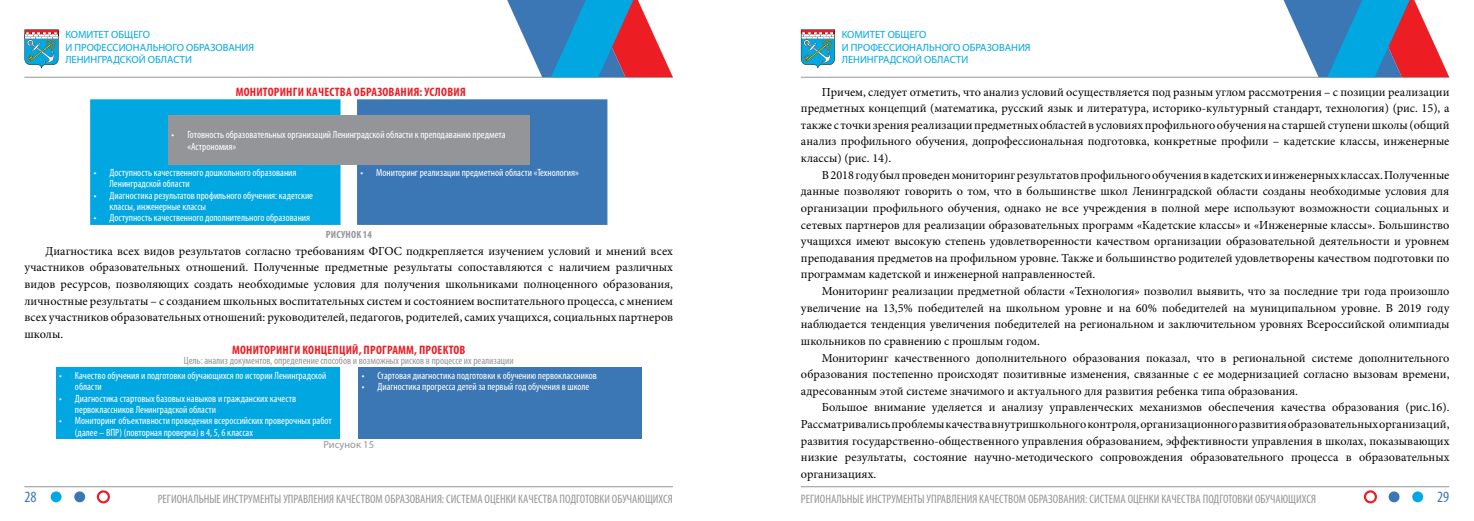
<style>
.page{position:relative;width:1474px;height:521px;background:#fff}
.page>*{position:absolute;margin:0;border:0;box-sizing:border-box;transform-origin:0 0}
.t1{font:condensed 15.75px "Myriad Pro";color:#3a77b4}
.t2{font:12.25px/16.6px "Minion Pro";color:#000;text-align:justify}
.t3{font:condensed 12.25px "Myriad Pro";color:#939598}
.t4{font:700 condensed 12.25px "Myriad Pro";letter-spacing:.02em;color:#ed1d24}
.t5{font:condensed 10.5px/11.4px "Myriad Pro";color:#fff}
.t6{font:10.5px/12.6px "Myriad Pro";color:#00a7e1}
.t7{font:condensed 10.5px "Myriad Pro";color:#939598}
.t8{font:700 condensed 10.5px "Myriad Pro";letter-spacing:.02em;color:#939598}
.t9{font:10.5px "Myriad Pro";color:#939598}
</style>
<div class="page">
<hr style="left:801px;top:77px;width:648px;height:1px;background:#939598">
<hr style="left:25px;top:77px;width:648px;height:1px;background:#939598">
<hr style="left:801px;top:486px;width:648px;height:1px;background:#939598">
<hr style="left:25px;top:486px;width:648px;height:1px;background:#939598">
<svg style="left:1281px;top:0;width:168px;height:77px"></svg>
<svg style="left:505px;top:0;width:168px;height:77px"></svg>
<div style="left:1412px;top:491px;width:11px;height:11px;background:#00a7e1;border-radius:50%"></div>
<div style="left:51px;top:491px;width:11px;height:11px;background:#00a7e1;border-radius:50%"></div>
<div style="left:1388px;top:491px;width:11px;height:11px;background:#3a77b4;border-radius:50%"></div>
<div style="left:74px;top:491px;width:11px;height:11px;background:#3a77b4;border-radius:50%"></div>
<div style="left:1363px;top:490px;width:13px;height:13px;border:2px solid #ed1d24;border-radius:50%"></div>
<div style="left:97px;top:490px;width:13px;height:13px;border:2px solid #ed1d24;border-radius:50%"></div>
<svg style="left:801px;top:29px;width:34px;height:39px"></svg>
<svg style="left:25px;top:29px;width:33px;height:39px"></svg>
<div style="left:90px;top:99px;width:250px;height:126px;background:#00a7e1"></div>
<div style="left:357px;top:99px;width:250px;height:126px;background:#3a77b4"></div>
<div style="left:168px;top:116px;width:361px;height:48px;background:#939598"></div>
<div style="left:56px;top:368px;width:283px;height:71px;background:#00a7e1"></div>
<div style="left:358px;top:368px;width:284px;height:71px;background:#3a77b4"></div>
<p class="t6" style="left:65px;top:28px;width:190px">КОМИТЕТ ОБЩЕГО<br>И ПРОФЕССИОНАЛЬНОГО ОБРАЗОВАНИЯ<br>ЛЕНИНГРАДСКОЙ ОБЛАСТИ</p>
<p class="t4" style="left:236px;top:84px;width:231px">МОНИТОРИНГИ КАЧЕСТВА ОБРАЗОВАНИЯ: УСЛОВИЯ</p>
<p class="t5" style="left:187px;top:129px;width:320px;text-indent:-16px">• Готовность образовательных организаций Ленинградской области к преподаванию предмета «Астрономия»</p>
<p class="t5" style="left:109px;top:167px;width:189px;text-indent:-16px">• Доступность качественного дошкольного образования<br>Ленинградской области</p>
<p class="t5" style="left:109px;top:189px;width:205px;text-indent:-16px">• Диагностика результатов профильного обучения: кадетские классы, инженерные классы</p>
<p class="t5" style="left:94px;top:212px;width:218px">• Доступность качественного дополнительного образования</p>
<p class="t5" style="left:360px;top:167px;width:220px">• Мониторинг реализации предметной области «Технология»</p>
<p class="t8" style="left:326px;top:228px;width:48px">РИСУНОК 14</p>
<p class="t2" style="left:25px;top:242px;width:650px;text-indent:21px">Диагностика всех видов результатов согласно требованиям ФГОС подкрепляется изучением условий и мнений всех участников образовательных отношений. Полученные предметные результаты сопоставляются с наличием различных видов ресурсов, позволяющих создать необходимые условия для получения школьниками полноценного образования, личностные результаты – с созданием школьных воспитательных систем и состоянием воспитательного процесса, с мнением всех участников образовательных отношений: руководителей, педагогов, родителей, самих учащихся, социальных партнеров школы.</p>
<p class="t4" style="left:232px;top:343px;width:235px">МОНИТОРИНГИ КОНЦЕПЦИЙ, ПРОГРАММ, ПРОЕКТОВ</p>
<p class="t7" style="left:184px;top:354px;width:331px">Цель: анализ документов, определение способов и возможных рисков в процессе их реализации</p>
<p class="t5" style="left:75px;top:370px;width:253px;text-indent:-16px">• Качество обучения и подготовки обучающихся по истории Ленинградской области</p>
<p class="t5" style="left:75px;top:392px;width:223px;text-indent:-16px">• Диагностика стартовых базовых навыков и гражданских качеств первоклассников Ленинградской области</p>
<p class="t5" style="left:75px;top:415px;width:258px;text-indent:-16px">• Мониторинг объективности проведения всероссийских проверочных работ (далее – ВПР) (повторная проверка) в 4, 5, 6 классах</p>
<p class="t5" style="left:362px;top:370px;width:237px">• Стартовая диагностика подготовки к обучению первоклассников</p>
<p class="t5" style="left:362px;top:381px;width:229px">• Диагностика прогресса детей за первый год обучения в школе</p>
<p class="t9" style="left:323px;top:438px;width:52px">Рисунок 15</p>
<p class="t6" style="left:841px;top:28px;width:190px">КОМИТЕТ ОБЩЕГО<br>И ПРОФЕССИОНАЛЬНОГО ОБРАЗОВАНИЯ<br>ЛЕНИНГРАДСКОЙ ОБЛАСТИ</p>
<p class="t2" style="left:801px;top:83px;width:650px;text-indent:21px">Причем, следует отметить, что анализ условий осуществляется под разным углом рассмотрения – с позиции реализации предметных концепций (математика, русский язык и литература, историко-культурный стандарт, технология) (рис. 15), а также с точки зрения реализации предметных областей в условиях профильного обучения на старшей ступени школы (общий анализ профильного обучения, допрофессиональная подготовка, конкретные профили – кадетские классы, инженерные классы) (рис. 14).</p>
<p class="t2" style="left:801px;top:166px;width:650px;text-indent:21px">В 2018 году был проведен мониторинг результатов профильного обучения в кадетских и инженерных классах. Полученные данные позволяют говорить о том, что в большинстве школ Ленинградской области созданы необходимые условия для организации профильного обучения, однако не все учреждения в полной мере используют возможности социальных и сетевых партнеров для реализации образовательных программ «Кадетские классы» и «Инженерные классы». Большинство учащихся имеют высокую степень удовлетворенности качеством организации образовательной деятельности и уровнем преподавания предметов на профильном уровне. Также и большинство родителей удовлетворены качеством подготовки по программам кадетской и инженерной направленностей.</p>
<p class="t2" style="left:801px;top:283px;width:650px;text-indent:21px">Мониторинг реализации предметной области «Технология» позволил выявить, что за последние три года произошло увеличение на 13,5% победителей на школьном уровне и на 60% победителей на муниципальном уровне. В 2019 году наблюдается тенденция увеличения победителей на региональном и заключительном уровнях Всероссийской олимпиады школьников по сравнению с прошлым годом.</p>
<p class="t2" style="left:801px;top:349px;width:650px;text-indent:21px">Мониторинг качественного дополнительного образования показал, что в региональной системе дополнительного образования постепенно происходят позитивные изменения, связанные с ее модернизацией согласно вызовам времени, адресованным этой системе значимого и актуального для развития ребенка типа образования.</p>
<p class="t2" style="left:801px;top:399px;width:650px;text-indent:21px">Большое внимание уделяется и анализу управленческих механизмов обеспечения качества образования (рис.16).<br>Рассматривались проблемы качества внутришкольного контроля, организационного развития образовательных организаций, развития государственно-общественного управления образованием, эффективности управления в школах, показывающих низкие результаты, состояние научно-методического сопровождения образовательного процесса в образовательных организациях.</p>
<p class="t1" style="left:24px;top:487px;width:14px">28</p>
<p class="t1" style="left:1437px;top:487px;width:14px">29</p>
<p class="t3" style="left:158px;top:491px;width:516px">РЕГИОНАЛЬНЫЕ ИНСТРУМЕНТЫ УПРАВЛЕНИЯ КАЧЕСТВОМ ОБРАЗОВАНИЯ: СИСТЕМА ОЦЕНКИ КАЧЕСТВА ПОДГОТОВКИ ОБУЧАЮЩИХСЯ</p>
<p class="t3" style="left:801px;top:491px;width:516px">РЕГИОНАЛЬНЫЕ ИНСТРУМЕНТЫ УПРАВЛЕНИЯ КАЧЕСТВОМ ОБРАЗОВАНИЯ: СИСТЕМА ОЦЕНКИ КАЧЕСТВА ПОДГОТОВКИ ОБУЧАЮЩИХСЯ</p>
</div>
